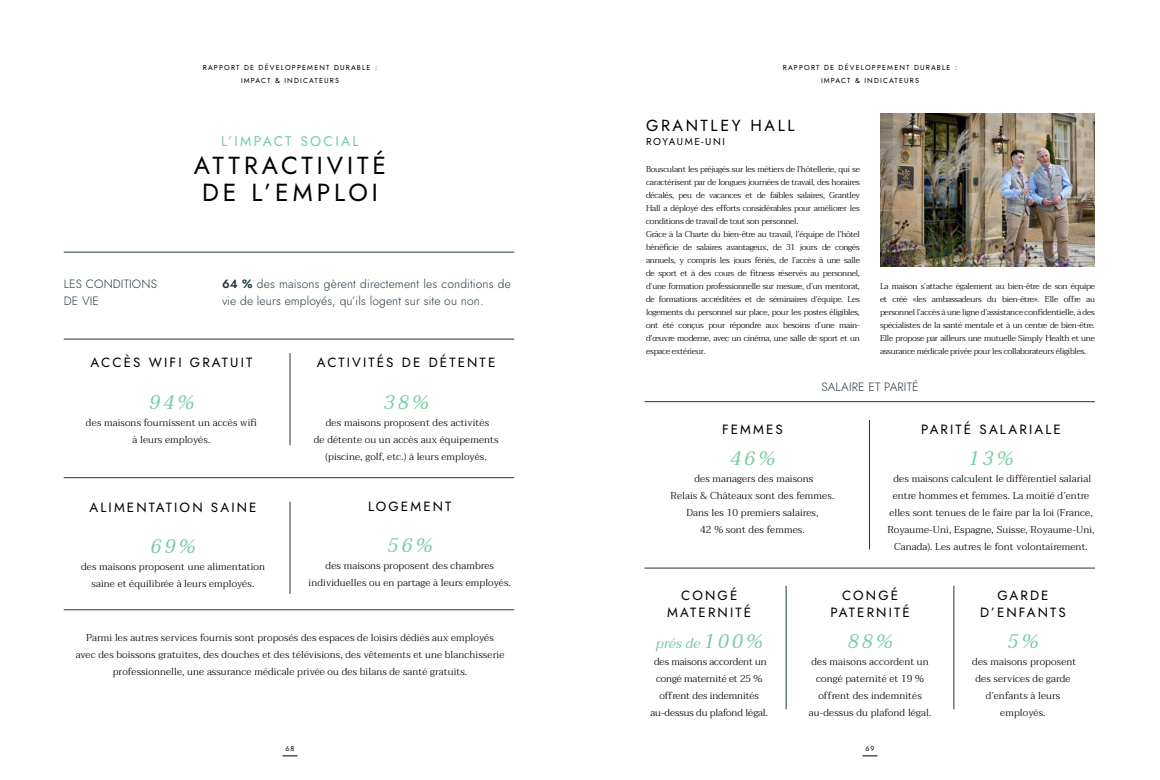
<style>
.page{position:relative;width:1160px;height:780px;background:#fff}
.page>*{position:absolute;margin:0;border:0;box-sizing:border-box;transform-origin:0 0}
.t1{font:24.7px/27.6px "Jost";letter-spacing:.16em;color:#000;text-align:center}
.t2{font:italic 19.5px "Taviraj";letter-spacing:.16em;color:#77cca5}
.t3{font:16px "Jost";letter-spacing:.16em;color:#000}
.t4{font:14px "Jost";letter-spacing:.16em;color:#77cca5}
.t5{font:italic 14px "Taviraj";color:#77cca5}
.t6{font:13.3px/17px "Jost";letter-spacing:.16em;color:#000;text-align:center}
.t7{font:300 12px/17px "Jost";letter-spacing:.01em;color:#213943}
.t8{font:300 10px/17px "Taviraj";letter-spacing:.01em;color:#000;text-align:center}
.t9{font:300 10px/17px "Taviraj";letter-spacing:-.01em;color:#000;text-align:center}
.t10{font:10px "Jost";letter-spacing:.16em;color:#000}
.t11{font:300 8.5px/13px "Taviraj";letter-spacing:-.03em;color:#000}
.t12{font:7.2px/12.6px "Jost";letter-spacing:.16em;color:#000;text-align:center}
.t13{font:7px "Jost";color:#000}
.s1{font-weight:600}
.s2{font-size:19.5px}
</style>
<div class="page">
<svg style="left:282px;top:756px;width:16px;height:1px"></svg>
<svg style="left:862px;top:756px;width:16px;height:1px"></svg>
<img style="left:880px;top:114px;width:215px;height:153px">
<hr style="left:64px;top:339px;width:450px;height:1px;background:#213943">
<hr style="left:64px;top:252px;width:450px;height:1px;background:#213943">
<hr style="left:644px;top:401px;width:451px;height:1px;background:#213943">
<hr style="left:644px;top:568px;width:451px;height:1px;background:#213943">
<hr style="left:290px;top:502px;width:1px;height:92px;background:#213943">
<hr style="left:290px;top:353px;width:1px;height:92px;background:#213943">
<hr style="left:869px;top:420px;width:1px;height:130px;background:#213943">
<hr style="left:954px;top:586px;width:1px;height:123px;background:#213943">
<hr style="left:786px;top:586px;width:1px;height:123px;background:#213943">
<hr style="left:64px;top:478px;width:450px;height:1px;background:#213943">
<hr style="left:64px;top:610px;width:450px;height:1px;background:#213943">
<p class="t12" style="left:203px;top:61px;width:176px">RAPPORT DE DÉVELOPPEMENT DURABLE :<br>IMPACT &amp; INDICATEURS</p>
<p class="t12" style="left:783px;top:61px;width:176px">RAPPORT DE DÉVELOPPEMENT DURABLE :<br>IMPACT &amp; INDICATEURS</p>
<h3 class="t3" style="left:646px;top:114px;width:150px">GRANTLEY HALL</h3>
<p class="t10" style="left:646px;top:135px;width:80px">ROYAUME-UNI</p>
<p class="t11" style="left:646px;top:163px;width:215px">Bousculant les préjugés sur les métiers de l’hôtellerie, qui se caractérisent par de longues journées de travail, des horaires décalés, peu de vacances et de faibles salaires, Grantley Hall a déployé des efforts considérables pour améliorer les conditions de travail de tout son personnel.<br>Grâce à la Charte du bien-être au travail, l’équipe de l’hôtel bénéficie de salaires avantageux, de 31 jours de congés annuels, y compris les jours fériés, de l’accès à une salle de sport et à des cours de fitness réservés au personnel, d’une formation professionnelle sur mesure, d’un mentorat, de formations accréditées et de séminaires d’équipe. Les logements du personnel sur place, pour les postes éligibles, ont été conçus pour répondre aux besoins d’une main&shy;d’œuvre moderne, avec un cinéma, une salle de sport et un espace extérieur.</p>
<h3 class="t4" style="left:221px;top:132px;width:139px">L’IMPACT SOCIAL</h3>
<h1 class="t1" style="left:194px;top:151px;width:194px">ATTRACTIVITÉ<br>DE L’EMPLOI</h1>
<h3 class="t7" style="left:222px;top:276px;width:290px"><span class="s1">64 %</span> des maisons gèrent directement les conditions de vie de leurs employés, qu’ils logent sur site ou non.</h3>
<h3 class="t7" style="left:64px;top:276px;width:95px">LES CONDITIONS<br>DE VIE</h3>
<p class="t11" style="left:880px;top:280px;width:217px;text-align:justify">La maison s’attache également au bien-être de son équipe et créé «les ambassadeurs du bien-être». Elle offre au personnel l’accès à une ligne d’assistance confidentielle, à des spécialistes de la santé mentale et à un centre de bien-être.<br>Elle propose par ailleurs une mutuelle Simply Health et une assurance médicale privée pour les collaborateurs éligibles.</p>
<h3 class="t6" style="left:91px;top:354px;width:163px">ACCÈS WIFI GRATUIT</h3>
<h2 class="t2" style="left:149px;top:387px;width:46px">94%</h2>
<p class="t8" style="left:86px;top:414px;width:173px">des maisons fournissent un accès wifi à leurs employés.</p>
<h3 class="t6" style="left:722px;top:421px;width:62px">FEMMES</h3>
<h2 class="t2" style="left:730px;top:443px;width:46px">46%</h2>
<p class="t8" style="left:671px;top:470px;width:165px">des managers des maisons<br>Relais &amp; Châteaux sont des femmes.<br>Dans les 10 premiers salaires,<br>42 % sont des femmes.</p>
<h3 class="t6" style="left:317px;top:354px;width:180px">ACTIVITÉS DE DÉTENTE</h3>
<h2 class="t2" style="left:384px;top:387px;width:46px">38%</h2>
<p class="t8" style="left:314px;top:414px;width:186px">des maisons proposent des activités<br>de détente ou un accès aux équipements (piscine, golf, etc.) à leurs employés.</p>
<h3 class="t6" style="left:921px;top:421px;width:141px">PARITÉ SALARIALE</h3>
<h3 class="t7" style="left:821px;top:378px;width:99px">SALAIRE ET PARITÉ</h3>
<h2 class="t2" style="left:969px;top:443px;width:46px">13%</h2>
<p class="t8" style="left:887px;top:470px;width:209px">des maisons calculent le différentiel salarial entre hommes et femmes. La moitié d’entre elles sont tenues de le faire par la loi (France, Royaume-Uni, Espagne, Suisse, Royaume-Uni, Canada). Les autres le font volontairement.</p>
<h3 class="t6" style="left:980px;top:587px;width:87px">GARDE<br>D’ENFANTS</h3>
<h2 class="t2" style="left:1008px;top:626px;width:32px">5%</h2>
<p class="t8" style="left:972px;top:653px;width:105px">des maisons proposent des services de garde d’enfants à leurs employés.</p>
<h3 class="t6" style="left:368px;top:498px;width:85px">LOGEMENT</h3>
<h2 class="t2" style="left:387px;top:530px;width:46px">56%</h2>
<p class="t8" style="left:309px;top:557px;width:204px">des maisons proposent des chambres individuelles ou en partage à leurs employés.</p>
<h3 class="t6" style="left:90px;top:499px;width:169px">ALIMENTATION SAINE</h3>
<h2 class="t2" style="left:151px;top:531px;width:46px">69%</h2>
<p class="t8" style="left:81px;top:559px;width:186px">des maisons proposent une alimentation saine et équilibrée à leurs employés.</p>
<h3 class="t6" style="left:667px;top:587px;width:85px">CONGÉ<br>MATERNITÉ</h3>
<h3 class="t5" style="left:656px;top:632px;width:108px">prés de <span class="s2">100%</span></h3>
<p class="t9" style="left:651px;top:653px;width:119px">des maisons accordent un congé maternité et 25 % offrent des indemnités au-dessus du plafond légal.</p>
<h3 class="t6" style="left:830px;top:587px;width:81px">CONGÉ<br>PATERNITÉ</h3>
<h2 class="t2" style="left:848px;top:626px;width:46px">88%</h2>
<p class="t8" style="left:809px;top:653px;width:124px">des maisons accordent un congé paternité et 19 % offrent des indemnités au-dessus du plafond légal.</p>
<p class="t8" style="left:76px;top:630px;width:430px">Parmi les autres services fournis sont proposés des espaces de loisirs dédiés aux employés avec des boissons gratuites, des douches et des télévisions, des vêtements et une blanchisserie professionnelle, une assurance médicale privée ou des bilans de santé gratuits.</p>
<p class="t13" style="left:286px;top:744px;width:10px">68</p>
<p class="t13" style="left:865px;top:744px;width:11px">69</p>
</div>
